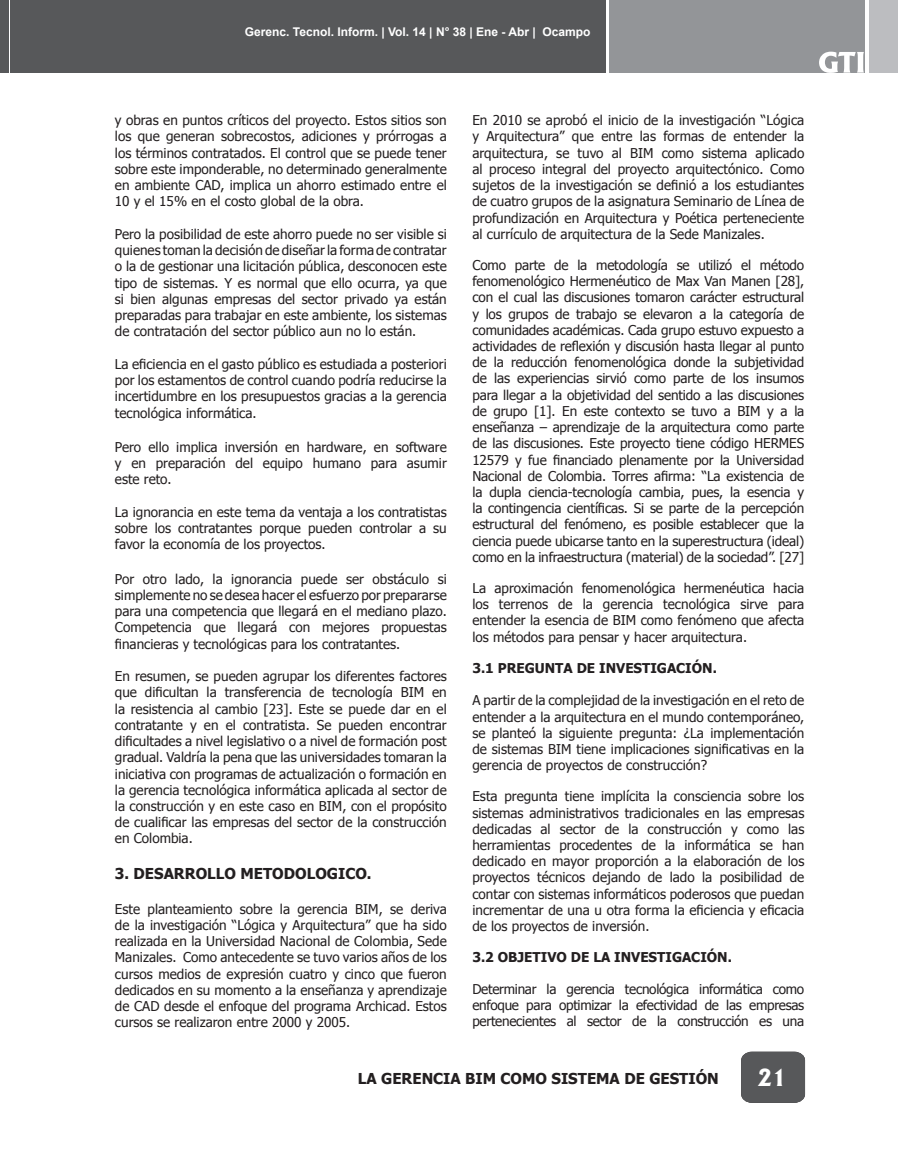
<style>
.page{position:relative;width:898px;height:1166px;background:#fff}
.page>*{position:absolute;margin:0;border:0;box-sizing:border-box;transform-origin:0 0}
.t1{font:800 22.5px "Albertus";color:#fff}
.t2{font:700 15px "Tahoma";color:#231f20}
.t3{font:13.5px/16.2px "Tahoma";color:#231f20;text-align:justify}
.t4{font:700 13.5px "Tahoma";color:#231f20}
.t5{font:700 12px "Arial";color:#fff}
</style>
<div class="page">
<div style="left:10px;top:0;width:595px;height:73px;background:#57585a"></div>
<div style="left:609px;top:0;width:255px;height:73px;background:#939598"></div>
<div style="left:868px;top:0;width:29px;height:73px;background:#bcbdc0"></div>
<div style="left:741px;top:1051px;width:63px;height:51px;background:#57585a"></div>
<div style="left:0;top:0;width:9px;height:73px;background:#57585a"></div>
<svg style="left:819px;top:52px;width:44px;height:21px"></svg>
<p class="t5" style="left:245px;top:24px;width:347px">Gerenc. Tecnol. Inform. | Vol. 14 | N° 38 | Ene - Abr | Ocampo</p>
<p class="t3" style="left:115px;top:112px;width:333px">y obras en puntos críticos del proyecto. Estos sitios son los que generan sobrecostos, adiciones y prórrogas a los términos contratados. El control que se puede tener sobre este imponderable, no determinado generalmente en ambiente CAD, implica un ahorro estimado entre el 10 y el 15% en el costo global de la obra.</p>
<p class="t3" style="left:115px;top:225px;width:333px">Pero la posibilidad de este ahorro puede no ser visible si quienes toman la decisión de diseñar la forma de contratar o la de gestionar una licitación pública, desconocen este tipo de sistemas. Y es normal que ello ocurra, ya que si bien algunas empresas del sector privado ya están preparadas para trabajar en este ambiente, los sistemas de contratación del sector público aun no lo están.</p>
<p class="t3" style="left:115px;top:355px;width:333px">La eficiencia en el gasto público es estudiada a posteriori por los estamentos de control cuando podría reducirse la incertidumbre en los presupuestos gracias a la gerencia tecnológica informática.</p>
<p class="t3" style="left:115px;top:438px;width:333px">Pero ello implica inversión en hardware, en software y en preparación del equipo humano para asumir este reto.</p>
<p class="t3" style="left:115px;top:503px;width:333px">La ignorancia en este tema da ventaja a los contratistas sobre los contratantes porque pueden controlar a su favor la economía de los proyectos.</p>
<p class="t3" style="left:115px;top:570px;width:333px">Por otro lado, la ignorancia puede ser obstáculo si simplemente no se desea hacer el esfuerzo por prepararse para una competencia que llegará en el mediano plazo.<br>Competencia que llegará con mejores propuestas financieras y tecnológicas para los contratantes.</p>
<p class="t3" style="left:115px;top:667px;width:333px">En resumen, se pueden agrupar los diferentes factores que dificultan la transferencia de tecnología BIM en la resistencia al cambio [23]. Este se puede dar en el contratante y en el contratista. Se pueden encontrar dificultades a nivel legislativo o a nivel de formación post gradual. Valdría la pena que las universidades tomaran la iniciativa con programas de actualización o formación en la gerencia tecnológica informática aplicada al sector de la construcción y en este caso en BIM, con el propósito de cualificar las empresas del sector de la construcción en Colombia.</p>
<p class="t2" style="left:115px;top:863px;width:258px">3. DESARROLLO METODOLOGICO.</p>
<p class="t3" style="left:115px;top:899px;width:333px">Este planteamiento sobre la gerencia BIM, se deriva de la investigación “Lógica y Arquitectura” que ha sido realizada en la Universidad Nacional de Colombia, Sede Manizales. Como antecedente se tuvo varios años de los cursos medios de expresión cuatro y cinco que fueron dedicados en su momento a la enseñanza y aprendizaje de CAD desde el enfoque del programa Archicad. Estos cursos se realizaron entre 2000 y 2005.</p>
<p class="t3" style="left:472px;top:111px;width:333px">En 2010 se aprobó el inicio de la investigación “Lógica y Arquitectura” que entre las formas de entender la arquitectura, se tuvo al BIM como sistema aplicado al proceso integral del proyecto arquitectónico. Como sujetos de la investigación se definió a los estudiantes de cuatro grupos de la asignatura Seminario de Línea de profundización en Arquitectura y Poética perteneciente al currículo de arquitectura de la Sede Manizales.</p>
<p class="t3" style="left:472px;top:256px;width:333px">Como parte de la metodología se utilizó el método fenomenológico Hermenéutico de Max Van Manen [28], con el cual las discusiones tomaron carácter estructural y los grupos de trabajo se elevaron a la categoría de comunidades académicas. Cada grupo estuvo expuesto a actividades de reflexión y discusión hasta llegar al punto de la reducción fenomenológica donde la subjetividad de las experiencias sirvió como parte de los insumos para llegar a la objetividad del sentido a las discusiones de grupo [1]. En este contexto se tuvo a BIM y a la enseñanza – aprendizaje de la arquitectura como parte de las discusiones. Este proyecto tiene código HERMES 12579 y fue financiado plenamente por la Universidad Nacional de Colombia. Torres afirma: “La existencia de la dupla ciencia-tecnología cambia, pues, la esencia y la contingencia científicas. Si se parte de la percepción estructural del fenómeno, es posible establecer que la ciencia puede ubicarse tanto en la superestructura (ideal) como en la infraestructura (material) de la sociedad”. [27]</p>
<p class="t3" style="left:472px;top:579px;width:333px">La aproximación fenomenológica hermenéutica hacia los terrenos de la gerencia tecnológica sirve para entender la esencia de BIM como fenómeno que afecta los métodos para pensar y hacer arquitectura.</p>
<p class="t4" style="left:472px;top:658px;width:246px">3.1 PREGUNTA DE INVESTIGACIÓN.</p>
<p class="t3" style="left:472px;top:691px;width:333px">A partir de la complejidad de la investigación en el reto de entender a la arquitectura en el mundo contemporáneo, se planteó la siguiente pregunta: ¿La implementación de sistemas BIM tiene implicaciones significativas en la gerencia de proyectos de construcción?</p>
<p class="t3" style="left:472px;top:787px;width:333px">Esta pregunta tiene implícita la consciencia sobre los sistemas administrativos tradicionales en las empresas dedicadas al sector de la construcción y como las herramientas procedentes de la informática se han dedicado en mayor proporción a la elaboración de los proyectos técnicos dejando de lado la posibilidad de contar con sistemas informáticos poderosos que puedan incrementar de una u otra forma la eficiencia y eficacia de los proyectos de inversión.</p>
<p class="t4" style="left:472px;top:947px;width:261px">3.2 OBJETIVO DE LA INVESTIGACIÓN.</p>
<p class="t3" style="left:472px;top:979px;width:333px">Determinar la gerencia tecnológica informática como enfoque para optimizar la efectividad de las empresas pertenecientes al sector de la construcción es una</p>
<p class="t2" style="left:358px;top:1067px;width:362px">LA GERENCIA BIM COMO SISTEMA DE GESTIÓN</p>
<h1 class="t1" style="left:757px;top:1062px;width:31px">21</h1>
</div>
